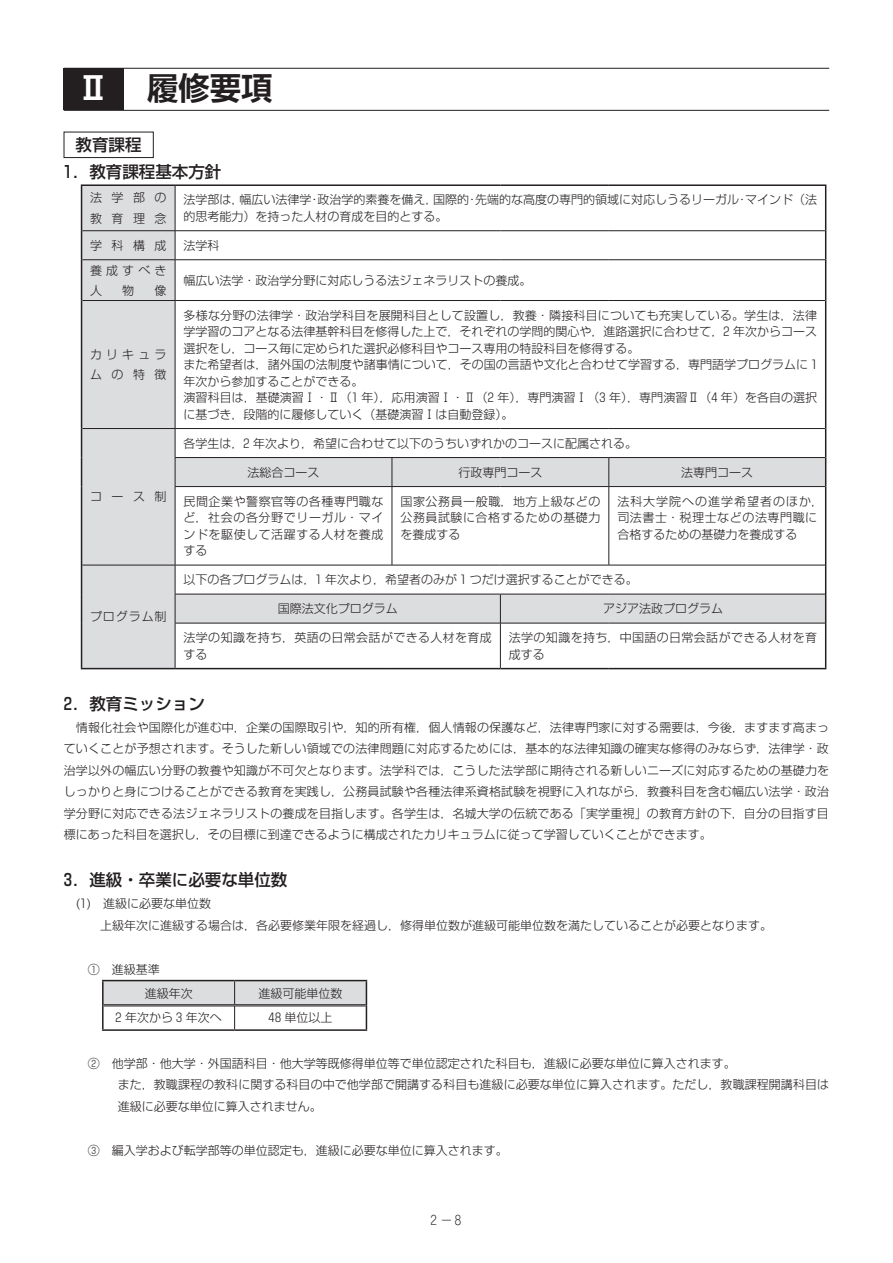
<style>
.page{position:relative;width:893px;height:1263px;background:#fff}
.page>*{position:absolute;margin:0;border:0;box-sizing:border-box;transform-origin:0 0}
.t1{font:700 31.5px "Shin Go Pro De";color:#231f20}
.t2{font:500 16.5px "Shin Go Pro";color:#231f20}
.t3{font:300 12.75px "Jun 101 Pro";color:#231f20}
.t4{font:300 12px/16.5px "Shin Go Pro";color:#231f20}
.t5{font:300 12px/16.5px "Shin Go Pro";letter-spacing:.03em;color:#231f20}
.t6{font:300 12px/16.5px "Shin Go Pro";letter-spacing:.045em;color:#231f20}
.t7{font:300 12px/20.2px "Shin Go Pro";letter-spacing:.345em;color:#231f20}
.t8{font:300 12px/20.2px "Shin Go Pro";letter-spacing:.795em;color:#231f20}
.s1{color:#fff}
</style>
<div class="page">
<hr style="left:64px;top:68px;width:765px;height:1px;background:#231f20">
<hr style="left:64px;top:110px;width:765px;height:1px;background:#231f20">
<div style="left:64px;top:68px;width:60px;height:42px;background:#231f20"></div>
<hr style="left:81px;top:184px;width:94px;height:2px;background:#231f20">
<hr style="left:175px;top:184px;width:217px;height:2px;background:#231f20">
<hr style="left:392px;top:184px;width:108px;height:2px;background:#231f20">
<hr style="left:500px;top:184px;width:109px;height:2px;background:#231f20">
<hr style="left:609px;top:184px;width:217px;height:2px;background:#231f20">
<svg style="left:81px;top:185px;width:745px;height:484px"></svg>
<hr style="left:392px;top:487px;width:1px;height:78px;background:#231f20">
<hr style="left:102px;top:980px;width:133px;height:1px;background:#231f20">
<hr style="left:102px;top:981px;width:2px;height:24px;background:#231f20">
<hr style="left:102px;top:1005px;width:2px;height:24px;background:#231f20">
<hr style="left:102px;top:1029px;width:133px;height:2px;background:#231f20">
<hr style="left:235px;top:1029px;width:132px;height:2px;background:#231f20">
<svg style="left:103px;top:980px;width:264px;height:49px"></svg>
<hr style="left:104px;top:1004px;width:131px;height:1px;background:#231f20">
<hr style="left:104px;top:1006px;width:131px;height:1px;background:#231f20">
<hr style="left:235px;top:1004px;width:131px;height:1px;background:#231f20">
<hr style="left:235px;top:1006px;width:131px;height:1px;background:#231f20">
<div style="left:64px;top:132px;width:90px;height:26px;border:1px solid #231f20"></div>
<h1 class="t1" style="left:77px;top:63px;width:197px"><span class="s1">Ⅱ</span> 履修要項</h1>
<h2 class="t2" style="left:76px;top:131px;width:67px">教育課程</h2>
<h2 class="t2" style="left:64px;top:158px;width:159px">1．教育課程基本方針</h2>
<p class="t8" style="left:90px;top:186px;width:78px">法学部の教育理念</p>
<p class="t4" style="left:184px;top:190px;width:635px">法学部は，幅広い法律学・政治学的素養を備え，国際的・先端的な高度の専門的領域に対応しうるリーガル・マインド（法的思考能力）を持った人材の育成を目的とする。</p>
<p class="t4" style="left:90px;top:236px;width:78px">学科構成</p>
<p class="t4" style="left:184px;top:236px;width:37px">法学科</p>
<p class="t4" style="left:90px;top:258px;width:78px;line-height:20.2px">養成すべき人</p>
<p class="t4" style="left:184px;top:270px;width:349px">幅広い法学・政治学分野に対応しうる法ジェネラリストの養成。</p>
<p class="t4" style="left:122px;top:281px;width:13px">物</p>
<p class="t4" style="left:155px;top:281px;width:13px">像</p>
<p class="t7" style="left:90px;top:343px;width:78px">カリキュラムの特徴</p>
<p class="t4" style="left:90px;top:487px;width:78px">コース制</p>
<p class="t4" style="left:184px;top:305px;width:635px">多様な分野の法律学・政治学科目を展開科目として設置し，教養・隣接科目についても充実している。学生は，法律学学習のコアとなる法律基幹科目を修得した上で，それぞれの学問的関心や，進路選択に合わせて，2 年次からコース選択をし，コース毎に定められた選択必修科目やコース専用の特設科目を修得する。<br>また希望者は，諸外国の法制度や諸事情について，その国の言語や文化と合わせて学習する，専門語学プログラムに１年次から参加することができる。<br>演習科目は，基礎演習Ⅰ・Ⅱ（１年），応用演習Ⅰ・Ⅱ（2 年），専門演習Ⅰ（3 年），専門演習Ⅱ（４年）を各自の選択に基づき，段階的に履修していく（基礎演習Ⅰは自動登録）。</p>
<p class="t4" style="left:184px;top:433px;width:455px">各学生は，2 年次より，希望に合わせて以下のうちいずれかのコースに配属される。</p>
<p class="t4" style="left:248px;top:462px;width:73px">法総合コース</p>
<p class="t4" style="left:458px;top:462px;width:85px">行政専門コース</p>
<p class="t4" style="left:681px;top:462px;width:73px">法専門コース</p>
<p class="t4" style="left:184px;top:491px;width:201px;text-align:justify">民間企業や警察官等の各種専門職など，社会の各分野でリーガル・マインドを駆使して活躍する人材を養成する</p>
<p class="t4" style="left:400px;top:491px;width:201px;text-align:justify">国家公務員一般職，地方上級などの公務員試験に合格するための基礎力を養成する</p>
<p class="t6" style="left:617px;top:491px;width:207px">法科大学院への進学希望者のほか，司法書士・税理士などの法専門職に合格するための基礎力を養成する</p>
<p class="t4" style="left:184px;top:570px;width:456px">以下の各プログラムは，１年次より，希望者のみが１つだけ選択することができる。</p>
<p class="t4" style="left:278px;top:599px;width:121px">国際法文化プログラム</p>
<p class="t4" style="left:603px;top:599px;width:121px">アジア法政プログラム</p>
<p class="t5" style="left:184px;top:628px;width:310px">法学の知識を持ち，英語の日常会話ができる人材を育成する</p>
<p class="t5" style="left:509px;top:628px;width:310px">法学の知識を持ち，中国語の日常会話ができる人材を育成する</p>
<h2 class="t2" style="left:64px;top:690px;width:143px">2．教育ミッション</h2>
<p class="t4" style="left:64px;top:715px;width:767px;line-height:21.5px;text-align:justify">　情報化社会や国際化が進む中，企業の国際取引や，知的所有権，個人情報の保護など，法律専門家に対する需要は，今後，ますます高まっていくことが予想されます。そうした新しい領域での法律問題に対応するためには，基本的な法律知識の確実な修得のみならず，法律学・政治学以外の幅広い分野の教養や知識が不可欠となります。法学科では，こうした法学部に期待される新しいニーズに対応するための基礎力をしっかりと身につけることができる教育を実践し，公務員試験や各種法律系資格試験を視野に入れながら，教養科目を含む幅広い法学・政治学分野に対応できる法ジェネラリストの養成を目指します。各学生は，名城大学の伝統である「実学重視」の教育方針の下，自分の目指す目標にあった科目を選択し，その目標に到達できるように構成されたカリキュラムに従って学習していくことができます。</p>
<h2 class="t2" style="left:64px;top:867px;width:225px">3．進級・卒業に必要な単位数</h2>
<p class="t4" style="left:89px;top:891px;width:684px;line-height:21.9px;text-indent:-26px">　(１)　進級に必要な単位数<br>　上級年次に進級する場合は，各必要修業年限を経過し，修得単位数が進級可能単位数を満たしていることが必要となります。</p>
<p class="t4" style="left:145px;top:956px;width:50px;line-height:23.4px;text-indent:-81px">　　①　進級基準　<br>進級年次</p>
<p class="t4" style="left:90px;top:607px;width:78px">プログラム制</p>
<p class="t4" style="left:259px;top:983px;width:85px">進級可能単位数</p>
<p class="t4" style="left:116px;top:1008px;width:108px">2 年次から 3 年次へ</p>
<p class="t4" style="left:268px;top:1008px;width:66px">４8 単位以上</p>
<p class="t4" style="left:118px;top:1050px;width:713px;line-height:21.9px;text-indent:-54px">　　②　他学部・他大学・外国語科目・他大学等既修得単位等で単位認定された科目も，進級に必要な単位に算入されます。<br>また，教職課程の教科に関する科目の中で他学部で開講する科目も進級に必要な単位に算入されます。ただし，教職課程開講科目は進級に必要な単位に算入されません。</p>
<p class="t4" style="left:64px;top:1141px;width:446px">　　③　編入学および転学部等の単位認定も，進級に必要な単位に算入されます。</p>
<p class="t3" style="left:431px;top:1210px;width:32px">2 ―8</p>
</div>
